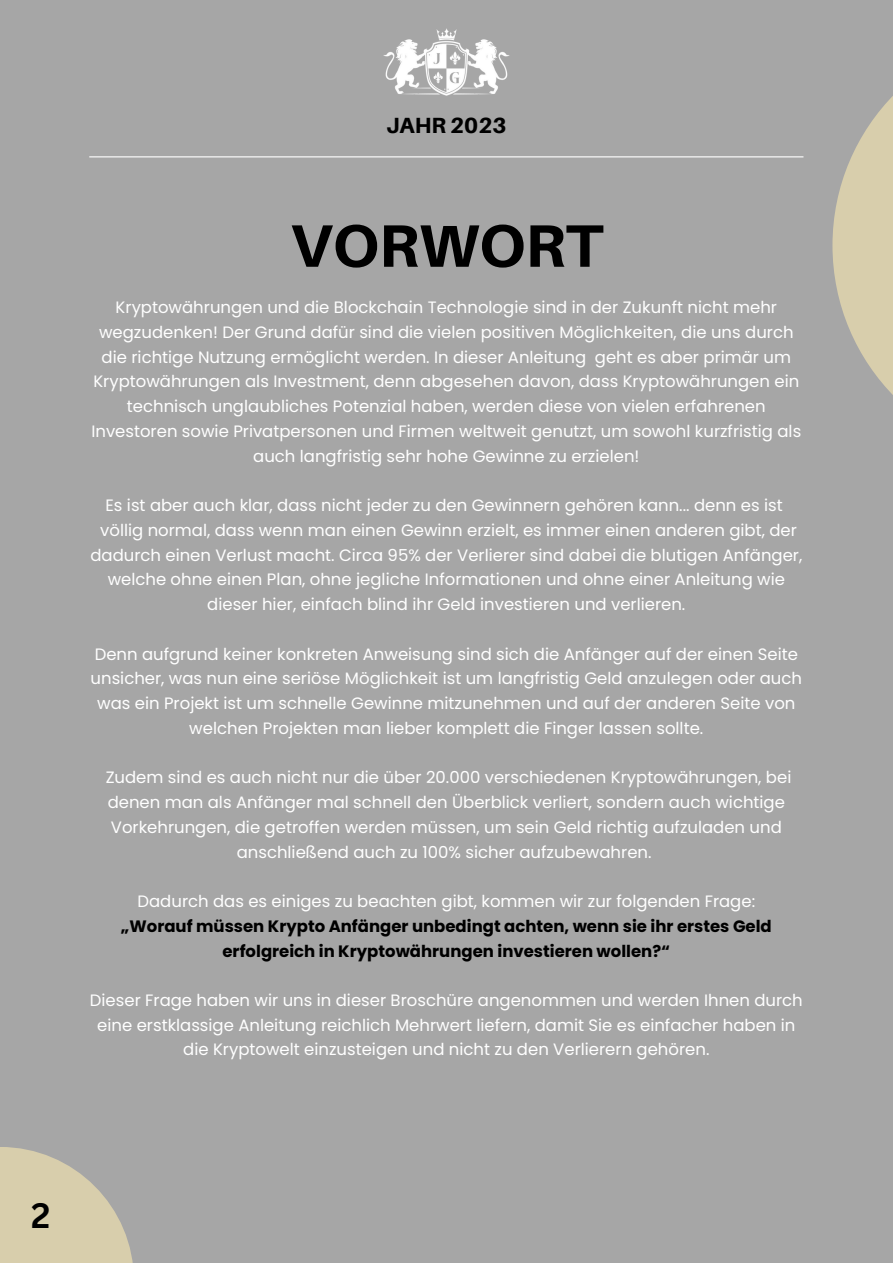
<style>
.page{position:relative;width:893px;height:1264px;background:#fff}
.page>*{position:absolute;margin:0;border:0;box-sizing:border-box;transform-origin:0 0}
.t1{font:800 60px "Aileron";color:#000}
.t2{font:700 34.5px "Canva Sans";color:#000}
.t3{font:800 22.05px "Aileron";color:#000}
.t4{font:16.5px/24.8px "Poppins";color:#fff;text-align:center}
.t5{font:700 16.5px/24.8px "Poppins";color:#000;text-align:center}
</style>
<div class="page">
<div style="left:0;top:0;width:892px;height:1262px;background:#a6a6a6"></div>
<svg style="left:832px;top:97px;width:60px;height:297px;fill:#d8ceac"></svg>
<hr style="left:89px;top:156px;width:714px;height:1px;background:#fff">
<img style="left:383px;top:28px;width:127px;height:68px">
<svg style="left:0;top:1147px;width:133px;height:115px;fill:#d8ceac"></svg>
<h3 class="t3" style="left:386px;top:112px;width:122px">JAHR 2023</h3>
<h1 class="t1" style="left:290px;top:208px;width:314px">VORWORT</h1>
<p class="t4" style="left:91px;top:295px;width:711px">Kryptowä hrungen und die Blockchain Technologie sind in der Zukunft nicht mehr wegzudenken! Der Grund dafür sind die vielen positiven Möglichkeiten, die uns durch die richtige Nutzung ermöglicht werden. In dieser Anleitung geht es aber primär um Kryptowährungen als Investment, denn abgesehen davon, dass Kryptowährungen ein technisch unglaubliches Potenzial haben, werden diese von vielen erfahrenen Investoren sowie Privatpersonen und Firmen weltweit genutzt, um sowohl kurzfristig als auch langfristig sehr hohe Gewinne zu erzielen!</p>
<p class="t4" style="left:90px;top:493px;width:713px">Es ist aber auch klar, dass nicht jeder zu den Gewinnern gehören kann... denn es ist völlig normal, dass wenn man einen Gewinn erzielt, es immer einen anderen gibt, der dadurch einen Verlust macht. Circa 95% der Verlierer sind dabei die blutigen Anfänger, welche ohne einen Plan, ohne jegliche Informationen und ohne einer Anleitung wie dieser hier, einfach blind ihr Geld investieren und verlieren.</p>
<p class="t4" style="left:91px;top:641px;width:713px">Denn aufgrund keiner konkreten Anweisung sind sich die Anfänger auf der einen Seite unsicher, was nun eine seriöse Möglichkeit ist um langfristig Geld anzulegen oder auch was ein Projekt ist um schnelle Gewinne mitzunehmen und auf der anderen Seite von welchen Projekten man lieber komplett die Finger lassen sollte.</p>
<p class="t4" style="left:106px;top:765px;width:687px">Zudem sind es auch nicht nur die über 20.000 verschiedenen Kryptowä hrungen, bei denen man als Anfä nger mal schnell den Ü berblick verliert, sondern auch wichtige Vorkehrungen, die getroffen werden müssen, um sein Geld richtig aufzuladen und anschließend auch zu 100% sicher aufzubewahren.</p>
<p class="t4" style="left:137px;top:888px;width:619px">Dadurch das es einiges zu beachten gibt, kommen wir zur folgenden Frage:</p>
<p class="t5" style="left:121px;top:913px;width:652px">„Worauf müssen Krypto Anfä nger unbedingt achten, wenn sie ihr erstes Geld erfolgreich in Kryptowä hrungen investieren wollen?“</p>
<p class="t4" style="left:90px;top:987px;width:714px">Dieser Frage haben wir uns in dieser Broschüre angenommen und werden Ihnen durch eine erstklassige Anleitung reichlich Mehrwert liefern, damit Sie es einfacher haben in die Kryptowelt einzusteigen und nicht zu den Verlierern gehören.</p>
<h2 class="t2" style="left:31px;top:1190px;width:21px">2</h2>
</div>
